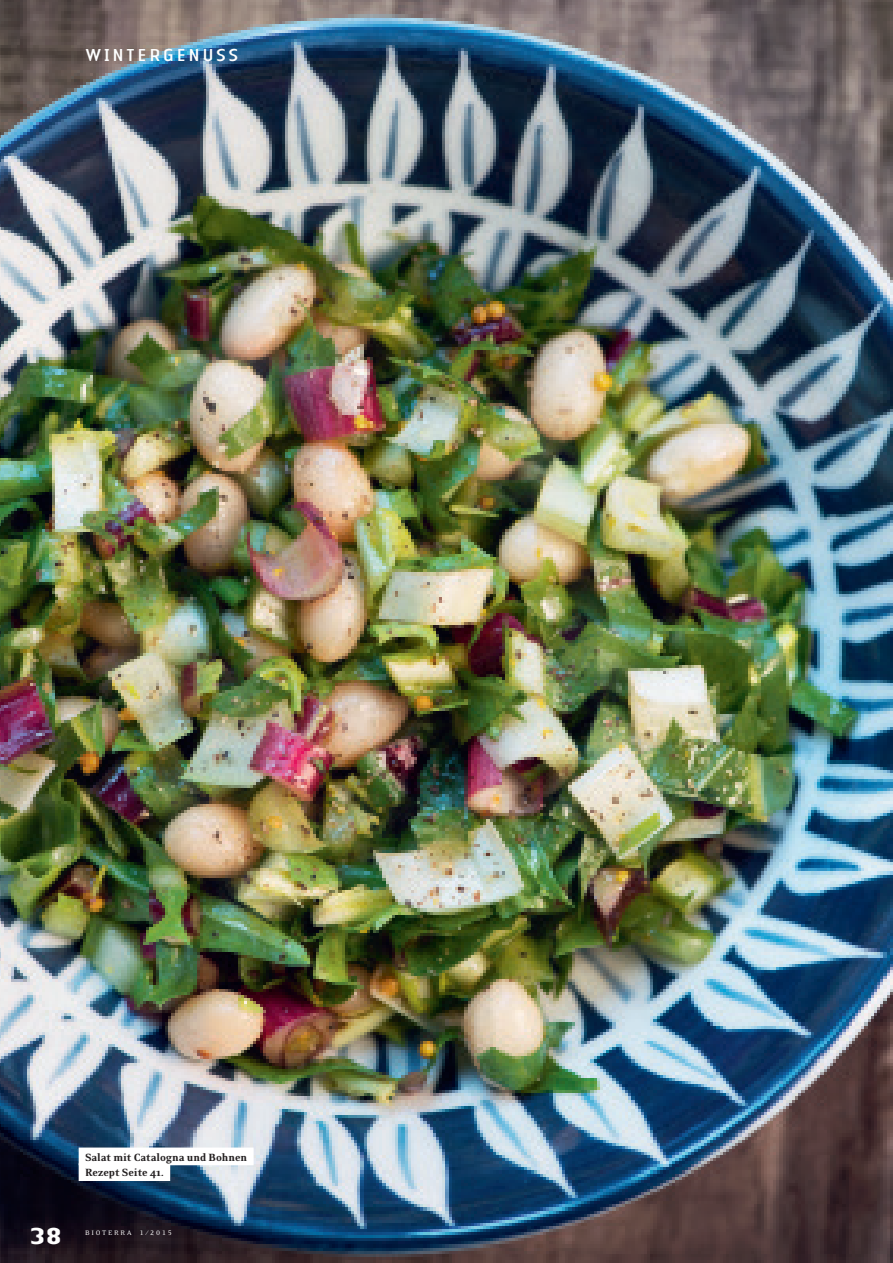
<style>
.page{position:relative;width:893px;height:1263px;background:#fff}
.page>*{position:absolute;margin:0;border:0;box-sizing:border-box;transform-origin:0 0}
.t1{font:700 24px "LT Authentic Small Serif";color:#fff}
.Normal_Bioterra_oE{font:18px "LT Authentic Sans";letter-spacing:.1em;color:#fff}
.Legende_8_Balken{font:900 12px "Eidetic Neo";letter-spacing:-.01em;color:#231f20}
.t2{font:7.5px "Eidetic Neo";letter-spacing:.24em;color:#fff}
.s1{font-family:"Eidetic Neo Fractions"}
</style>
<div class="page">
<img style="left:0;top:0;width:893px;height:1263px">
<div style="left:79px;top:1147px;width:175px;height:18px;background:#fff"></div>
<div style="left:79px;top:1163px;width:91px;height:18px;background:#fff"></div>
<p class="Normal_Bioterra_oE" style="left:85px;top:44px;width:155px">WINTERGENUSS</p>
<p class="Legende_8_Balken" style="left:85px;top:1151px;width:164px">Salat mit Catalogna und Bohnen</p>
<p class="Legende_8_Balken" style="left:85px;top:1166px;width:80px">Rezept Seite 41.</p>
<p class="t1" style="left:30px;top:1221px;width:33px">38</p>
<p class="t2" style="left:85px;top:1229px;width:88px">BIOTERRA <span class="s1">1 / 2015</span></p>
</div>
